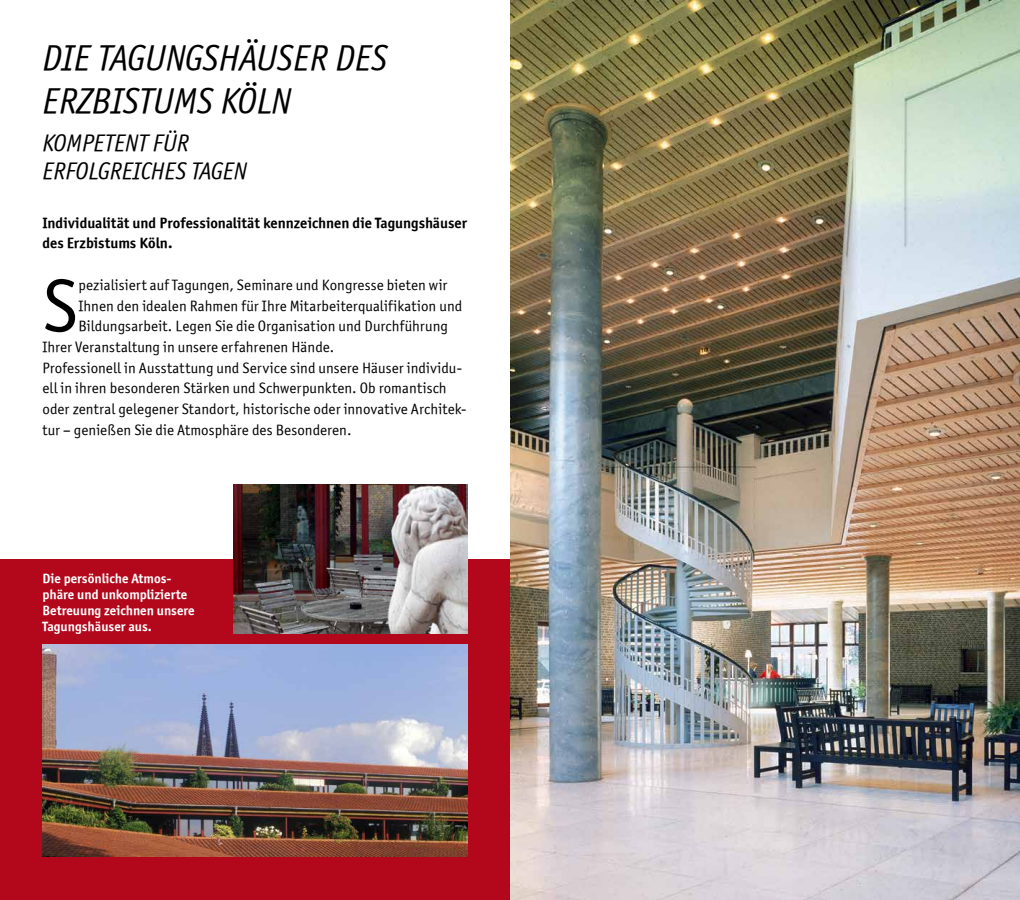
<style>
.page{position:relative;width:1020px;height:900px;background:#fff}
.page>*{position:absolute;margin:0;border:0;box-sizing:border-box;transform-origin:0 0}
.t1{font:74.7px "Officina Sans ITCTT Book";color:#000}
.t2{font:italic 36px/43.2px "Officina Sans ITCTT Book";color:#000}
.t3{font:italic 24px/28.8px "Officina Sans ITCTT Book";color:#000}
.t4{font:15px "Officina Sans ITCTT Book";letter-spacing:.005em;color:#000}
.t5{font:15px/20.7px "Officina Sans ITCTT Bold";color:#000}
.t6{font:13.5px/16.2px "Officina Sans ITCTT Bold";color:#fff}
</style>
<div class="page">
<div style="left:0;top:560px;width:510px;height:340px;background:#b3071b"></div>
<img style="left:510px;top:0;width:510px;height:900px">
<img style="left:43px;top:644px;width:425px;height:213px">
<img style="left:234px;top:485px;width:234px;height:149px">
<h2 class="t2" style="left:42px;top:36px;width:346px">DIE TAGUNGSHÄUSER DES<br>ERZBISTUMS KÖLN</h2>
<h3 class="t3" style="left:42px;top:128px;width:206px">KOMPETENT FÜR<br>ERFOLGREICHES TAGEN</h3>
<p class="t5" style="left:42px;top:212px;width:426px">Individualität und Professionalität kennzeichnen die Tagungshäuser des Erzbistums Köln.</p>
<h1 class="t1" style="left:42px;top:263px;width:37px">S</h1>
<p class="t4" style="left:78px;top:276px;width:371px">pezialisiert auf Tagungen, Seminare und Kongresse bieten wir</p>
<p class="t4" style="left:78px;top:297px;width:385px">Ihnen den idealen Rahmen für Ihre Mitarbeiterqualifikation und</p>
<p class="t4" style="left:78px;top:317px;width:371px">Bildungsarbeit. Legen Sie die Organisation und Durchführung</p>
<p class="t4" style="left:42px;top:338px;width:293px">Ihrer Veranstaltung in unsere erfahrenen Hände.</p>
<p class="t4" style="left:42px;top:359px;width:421px">Professionell in Ausstattung und Service sind unsere Häuser individu-</p>
<p class="t4" style="left:42px;top:380px;width:406px">ell in ihren besonderen Stärken und Schwerpunkten. Ob romantisch</p>
<p class="t4" style="left:42px;top:400px;width:426px">oder zentral gelegener Standort, historische oder innovative Architek-</p>
<p class="t4" style="left:42px;top:421px;width:311px">tur – genießen Sie die Atmosphäre des Besonderen.</p>
<p class="t6" style="left:43px;top:570px;width:154px">Die persönliche Atmos&shy;phäre und unkomplizierte<br>Betreuung zeichnen unsere<br>Tagungshäuser aus.</p>
</div>
